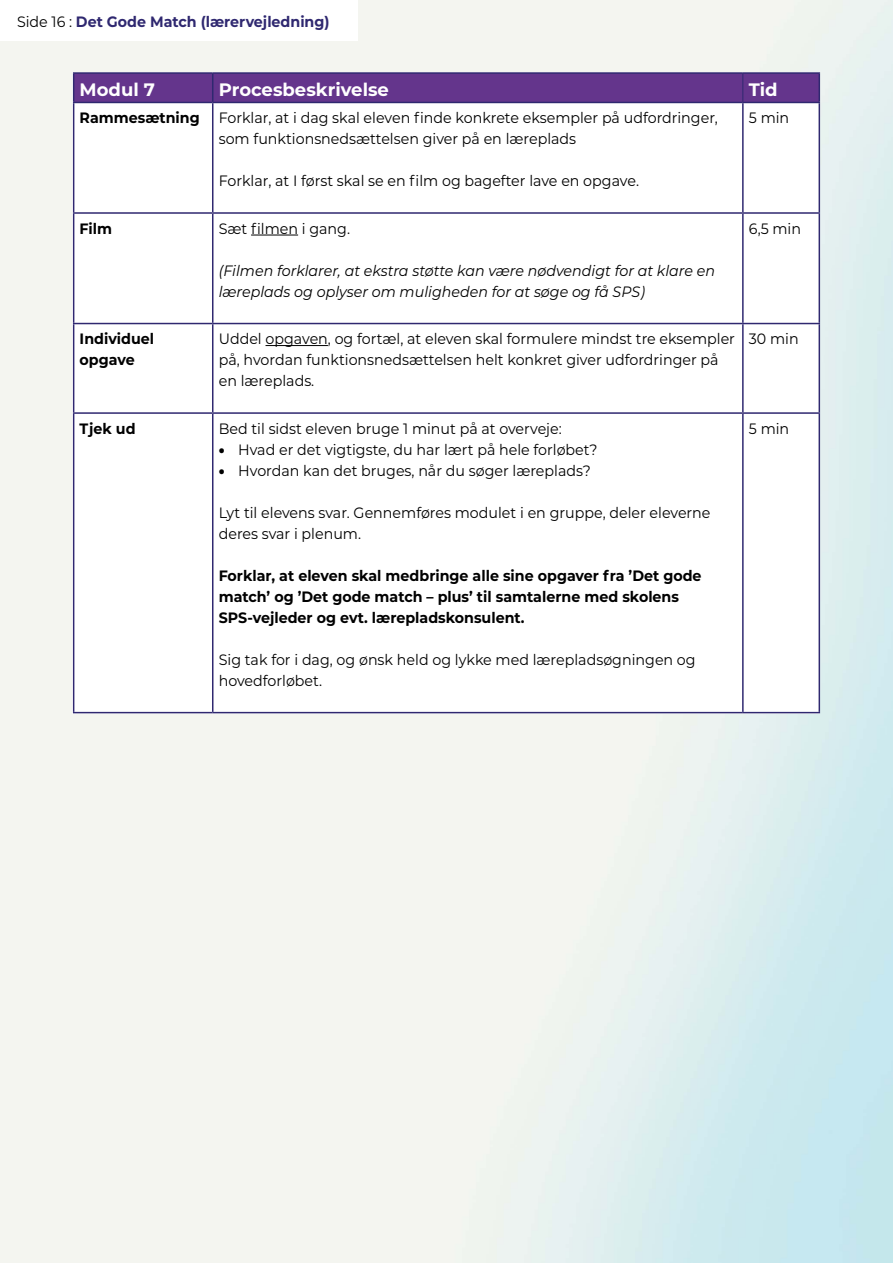
<style>
.page{position:relative;width:893px;height:1263px;background:#fff}
.page>*{position:absolute;margin:0;border:0;box-sizing:border-box;transform-origin:0 0}
.Overlægger_P{font:700 18px "Montserrat";color:#fff}
.Brødtekst_P{font:15px/21px "Montserrat";color:#000;scale:.95 1}
.Brødtekst_P-2{font:700 15px/21px "Montserrat";color:#000;scale:.95 1}
.Brødtekst_P-3{font:italic 15px/21px "Montserrat";color:#000;scale:.95 1}
.Brødtekst_Bullits{font:15px "Montserrat";color:#000;scale:.95 1}
.t1{font:700 15px "Montserrat";color:#2f2870;scale:.95 1}
.s1{font-weight:400;color:#000}
.s2{font-weight:900}
</style>
<div class="page">
<svg style="left:74px;top:103px;width:745px;height:109px"></svg>
<svg style="left:74px;top:214px;width:745px;height:498px"></svg>
<hr style="left:73px;top:72px;width:140px;height:2px;background:#2f2870">
<hr style="left:213px;top:72px;width:530px;height:2px;background:#2f2870">
<hr style="left:743px;top:72px;width:77px;height:2px;background:#2f2870">
<svg style="left:73px;top:73px;width:747px;height:29px;background:#61348a"></svg>
<hr style="left:73px;top:214px;width:1px;height:109px;background:#2f2870">
<hr style="left:212px;top:214px;width:1px;height:109px;background:#2f2870">
<hr style="left:742px;top:214px;width:2px;height:109px;background:#2f2870">
<hr style="left:819px;top:214px;width:1px;height:109px;background:#2f2870">
<hr style="left:73px;top:323px;width:140px;height:1px;background:#2f2870">
<hr style="left:73px;top:324px;width:1px;height:88px;background:#2f2870">
<hr style="left:213px;top:323px;width:530px;height:1px;background:#2f2870">
<hr style="left:212px;top:324px;width:1px;height:88px;background:#2f2870">
<hr style="left:743px;top:323px;width:77px;height:1px;background:#2f2870">
<hr style="left:742px;top:324px;width:2px;height:88px;background:#2f2870">
<hr style="left:819px;top:324px;width:1px;height:88px;background:#2f2870">
<hr style="left:73px;top:414px;width:1px;height:298px;background:#2f2870">
<hr style="left:212px;top:414px;width:1px;height:298px;background:#2f2870">
<hr style="left:742px;top:414px;width:2px;height:298px;background:#2f2870">
<hr style="left:819px;top:414px;width:1px;height:298px;background:#2f2870">
<hr style="left:73px;top:102px;width:140px;height:1px;background:#2f2870">
<hr style="left:73px;top:103px;width:1px;height:109px;background:#2f2870">
<hr style="left:213px;top:102px;width:530px;height:1px;background:#2f2870">
<hr style="left:212px;top:103px;width:1px;height:109px;background:#2f2870">
<hr style="left:743px;top:102px;width:77px;height:1px;background:#2f2870">
<hr style="left:742px;top:103px;width:2px;height:109px;background:#2f2870">
<hr style="left:819px;top:103px;width:1px;height:109px;background:#2f2870">
<hr style="left:73px;top:212px;width:140px;height:2px;background:#2f2870">
<hr style="left:213px;top:212px;width:530px;height:2px;background:#2f2870">
<hr style="left:743px;top:212px;width:77px;height:2px;background:#2f2870">
<hr style="left:73px;top:412px;width:140px;height:2px;background:#2f2870">
<hr style="left:73px;top:712px;width:140px;height:1px;background:#2f2870">
<hr style="left:213px;top:412px;width:530px;height:2px;background:#2f2870">
<hr style="left:213px;top:712px;width:530px;height:1px;background:#2f2870">
<hr style="left:743px;top:412px;width:77px;height:2px;background:#2f2870">
<hr style="left:743px;top:712px;width:77px;height:1px;background:#2f2870">
<hr style="left:251px;top:235px;width:47px;height:1px;background:#000">
<hr style="left:266px;top:345px;width:62px;height:1px;background:#000">
<p class="t1" style="left:17px;top:11px;width:331px"><span class="s1">Side 16 :</span> Det Gode Match (lærervejledning)</p>
<p class="Overlægger_P" style="left:80px;top:77px;width:77px">Modul 7</p>
<p class="Overlægger_P" style="left:219px;top:77px;width:172px">Procesbeskrivelse</p>
<p class="Overlægger_P" style="left:749px;top:77px;width:30px">Tid</p>
<p class="Brødtekst_P-2" style="left:80px;top:106px;width:128px">Rammesætning</p>
<p class="Brødtekst_P" style="left:219px;top:107px;width:527px">Forklar, at i dag skal eleven finde konkrete eksempler på udfordringer, som funktionsnedsættelsen giver på en læreplads</p>
<p class="Brødtekst_P" style="left:219px;top:170px;width:444px">Forklar, at I først skal se en film og bagefter lave en opgave.</p>
<p class="Brødtekst_P" style="left:749px;top:107px;width:44px">5 min</p>
<p class="Brødtekst_P-2" style="left:80px;top:217px;width:36px">Film</p>
<p class="Brødtekst_P" style="left:219px;top:217px;width:140px">Sæt filmen i gang.</p>
<p class="Brødtekst_P-3" style="left:219px;top:259px;width:524px">(Filmen forklarer, at ekstra støtte kan være nødvendigt for at klare en læreplads og oplyser om muligheden for at søge og få SPS)</p>
<p class="Brødtekst_P" style="left:749px;top:217px;width:56px">6,5 min</p>
<p class="Brødtekst_P-2" style="left:80px;top:327px;width:80px">Individuel opgave</p>
<p class="Brødtekst_P" style="left:219px;top:328px;width:545px">Uddel opgaven, og fortæl, at eleven skal formulere mindst tre eksempler på, hvordan funktionsnedsættelsen helt konkret giver udfordringer på en læreplads.</p>
<p class="Brødtekst_P" style="left:749px;top:328px;width:54px">30 min</p>
<p class="Brødtekst_P-2" style="left:80px;top:417px;width:60px">Tjek ud</p>
<p class="Brødtekst_P" style="left:219px;top:417px;width:363px">Bed til sidst eleven bruge 1 minut på at overveje:</p>
<p class="Brødtekst_Bullits" style="left:219px;top:439px;width:400px"><span class="s2">•</span> Hvad er det vigtigste, du har lært på hele forløbet?</p>
<p class="Brødtekst_Bullits" style="left:219px;top:460px;width:393px"><span class="s2">•</span> Hvordan kan det bruges, når du søger læreplads?</p>
<p class="Brødtekst_P" style="left:219px;top:501px;width:519px">Lyt til elevens svar. Gennemføres modulet i en gruppe, deler eleverne deres svar i plenum.</p>
<p class="Brødtekst_P-2" style="left:219px;top:564px;width:510px">Forklar, at eleven skal medbringe alle sine opgaver fra ’Det gode match’ og ’Det gode match – plus’ til samtalerne med skolens<br>SPS-vejleder og evt. lærepladskonsulent.</p>
<p class="Brødtekst_P" style="left:219px;top:648px;width:504px">Sig tak for i dag, og ønsk held og lykke med lærepladsøgningen og hovedforløbet.</p>
<p class="Brødtekst_P" style="left:749px;top:417px;width:44px">5 min</p>
</div>
